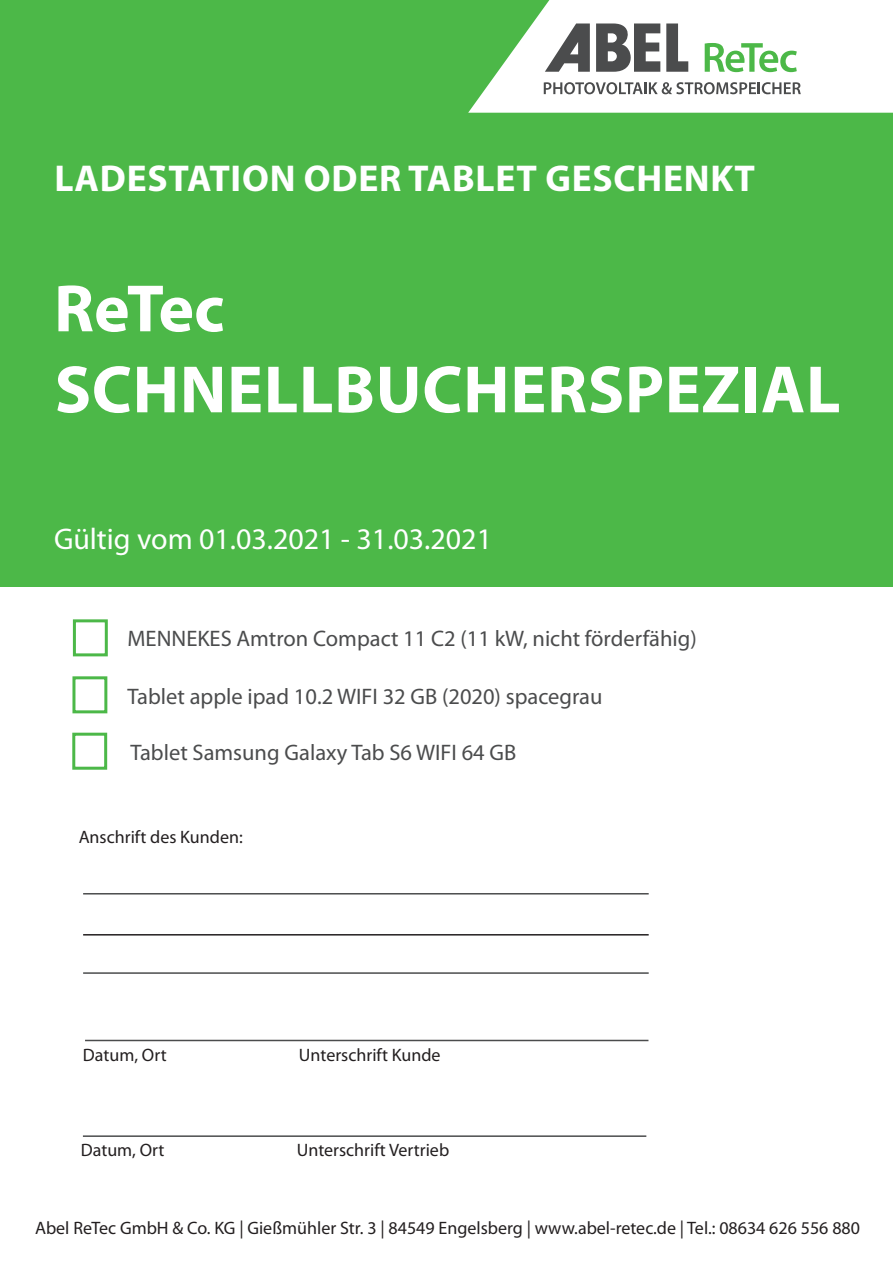
<style>
.page{position:relative;width:893px;height:1263px;background:#fff}
.page>*{position:absolute;margin:0;border:0;box-sizing:border-box;transform-origin:0 0}
.t1{font:700 67.5px "Myriad Pro";letter-spacing:.01em;color:#fff}
.t2{font:700 37.5px "Myriad Pro";letter-spacing:.02em;color:#fff}
.t3{font:30px "Myriad Pro";color:#fff}
.t4{font:22.5px "Myriad Pro";color:#4b4c4d}
.t5{font:18px "Myriad Pro";color:#231f20}
</style>
<div class="page">
<div style="left:0;top:0;width:893px;height:587px;background:#4cb848"></div>
<svg style="left:468px;top:0;width:425px;height:113px;background:#e6f5e6"></svg>
<svg style="left:545px;top:24px;width:143px;height:48px;background:#919292"></svg>
<svg style="left:705px;top:43px;width:92px;height:29px"></svg>
<svg style="left:544px;top:82px;width:257px;height:12px;background:#b3b3b4"></svg>
<div style="left:73px;top:619px;width:35px;height:37px;border:3px solid #4cb848"></div>
<div style="left:72px;top:676px;width:35px;height:37px;border:3px solid #4cb848"></div>
<div style="left:72px;top:733px;width:35px;height:37px;border:3px solid #4cb848"></div>
<hr style="left:83px;top:972px;width:566px;height:2px;background:#4b4c4d">
<hr style="left:83px;top:934px;width:566px;height:1px;background:#231f20">
<hr style="left:83px;top:893px;width:566px;height:1px;background:#4b4c4d">
<hr style="left:85px;top:1040px;width:563px;height:1px;background:#4b4c4d">
<hr style="left:83px;top:1135px;width:563px;height:2px;background:#4b4c4d">
<p class="t2" style="left:54px;top:154px;width:702px">LADESTATION ODER TABLET GESCHENKT</p>
<p class="t1" style="left:54px;top:264px;width:172px">ReTec</p>
<p class="t1" style="left:55px;top:345px;width:787px">SCHNELLBUCHERSPEZIAL</p>
<p class="t3" style="left:54px;top:520px;width:440px">Gültig vom 01.03.2021 - 31.03.2021</p>
<p class="t4" style="left:128px;top:624px;width:571px">MENNEKES Amtron Compact 11 C2 (11 kW, nicht förderfähig)</p>
<p class="t4" style="left:128px;top:682px;width:476px">Tablet apple ipad 10.2 WIFI 32 GB (2020) spacegrau</p>
<p class="t4" style="left:130px;top:738px;width:387px">Tablet Samsung Galaxy Tab S6 WIFI 64 GB</p>
<p class="t5" style="left:79px;top:825px;width:166px">Anschrift des Kunden:</p>
<p class="t5" style="left:83px;top:1043px;width:85px">Datum, Ort</p>
<p class="t5" style="left:299px;top:1043px;width:143px">Unterschrift Kunde</p>
<p class="t5" style="left:81px;top:1139px;width:85px">Datum, Ort</p>
<p class="t5" style="left:297px;top:1139px;width:154px">Unterschrift Vertrieb</p>
<p class="t5" style="left:35px;top:1217px;width:826px">Abel ReTec GmbH &amp; Co. KG | Gießmühler Str. 3 | 84549 Engelsberg | www.abel-retec.de | Tel.: 08634 626 556 880</p>
</div>
